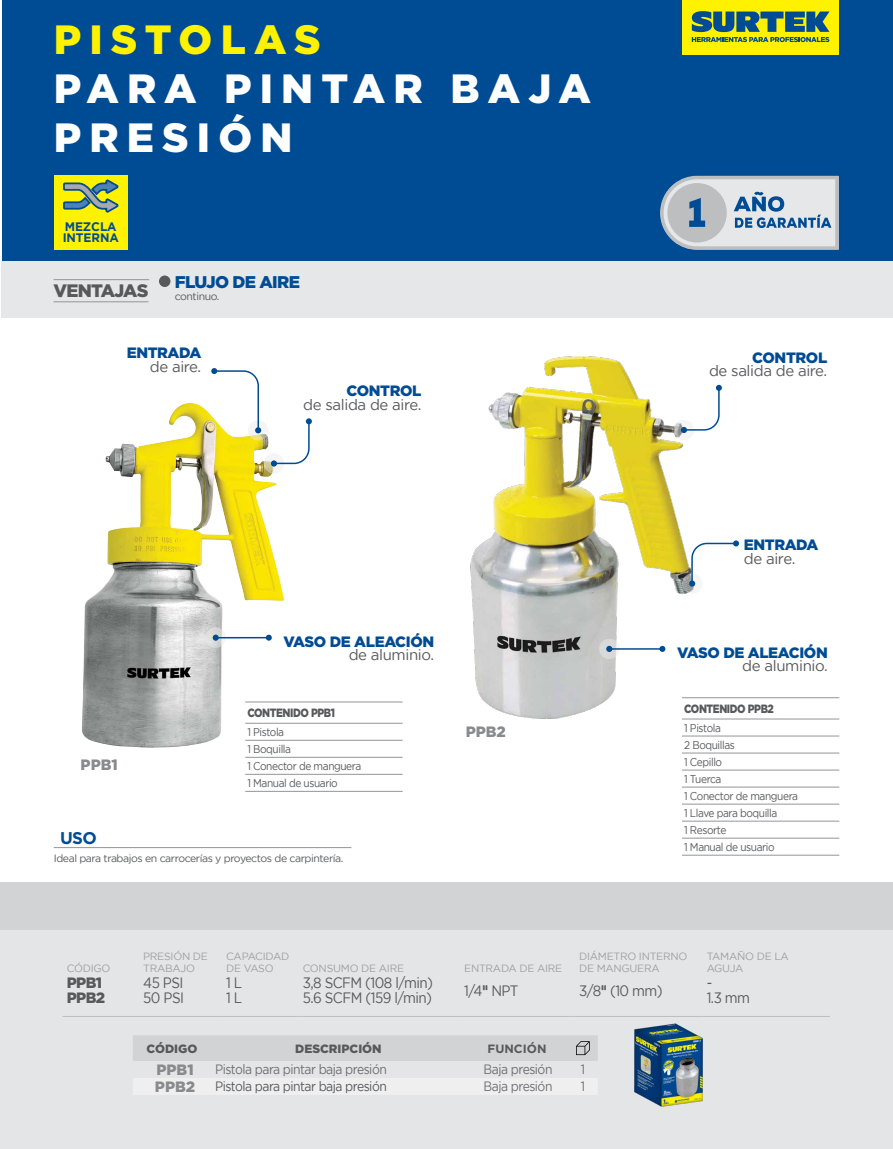
<style>
.page{position:relative;width:893px;height:1149px;background:#fff}
.page>*{position:absolute;margin:0;border:0;box-sizing:border-box;transform-origin:0 0}
.t1{font:900 40.8px/48.9px "Gotham";letter-spacing:.2em;color:#fff}
.t2{font:900 40.8px "Gotham";letter-spacing:.2em;color:#fff200}
.t3{font:900 18px "Gotham";letter-spacing:-.04em;color:#58595b}
.t4{font:900 16.95px "Gotham";letter-spacing:-.04em;color:#004c94}
.t5{font:700 16.95px "Gotham";color:#004c94}
.t6{font:15px/15px "Gotham";letter-spacing:-.025em;color:#58595b;scale:.9 1}
.t7{font:15px "Gotham";letter-spacing:-.025em;color:#58595b}
.t8{font:900 15px "Gotham";letter-spacing:-.025em;color:#004c94}
.t9{font:900 15px "Gotham";color:#888a8d}
.t10{font:900 15px/15px "Gotham";letter-spacing:-.04em;color:#58595b}
.t11{font:13.5px "Gotham";letter-spacing:-.04em;color:#6d6e71;scale:.9 1}
.t12{font:13.5px "Gotham";letter-spacing:-.04em;color:#58595b;scale:.9 1}
.t13{font:700 12.3px/11.2px "Gotham";letter-spacing:-.01em;color:#004c94}
.t14{font:900 12px "Gotham";letter-spacing:-.04em;color:#58595b;scale:.85 1}
.t15{font:900 12px "Gotham";color:#58595b}
.t16{font:700 12px "Gotham";color:#58595b}
.t17{font:900 12px "Gotham";letter-spacing:-.04em;color:#58595b}
.t18{font:11.25px/17px "Gotham";letter-spacing:-.04em;color:#58595b;scale:.9 1}
.t19{font:10.5px/12px "Gotham";letter-spacing:-.025em;color:#9da0a2}
.t20{font:10.5px "Gotham";letter-spacing:-.04em;color:#58595b}
.s1{font-family:"Helvetica Neue LT Pro";font-weight:700;font-stretch:condensed}
</style>
<div class="page">
<div style="left:2px;top:0;width:891px;height:283px;background:#004c94"></div>
<div style="left:682px;top:0;width:157px;height:55px;background:#fff200"></div>
<svg style="left:692px;top:11px;width:137px;height:32px"></svg>
<div style="left:1px;top:262px;width:892px;height:56px;background:#e6e7e8"></div>
<div style="left:0;top:928px;width:893px;height:220px;background:#e4e5e6"></div>
<div style="left:0;top:881px;width:893px;height:48px;background:#d1d3d4"></div>
<img style="left:470px;top:356px;width:233px;height:364px">
<img style="left:82px;top:414px;width:202px;height:333px">
<div style="left:133px;top:1078px;width:464px;height:16px;background:#efeff0"></div>
<div style="left:133px;top:1035px;width:465px;height:25px;background:#d1d3d4"></div>
<hr style="left:54px;top:279px;width:95px;height:1px;background:#939598">
<hr style="left:54px;top:301px;width:94px;height:1px;background:#939598">
<div style="left:159px;top:275px;width:11px;height:12px;background:#58595b;border-radius:50%"></div>
<svg style="left:264px;top:453px;width:20px;height:20px"></svg>
<svg style="left:674px;top:419px;width:20px;height:21px"></svg>
<svg style="left:271px;top:418px;width:41px;height:48px"></svg>
<svg style="left:681px;top:384px;width:41px;height:49px"></svg>
<svg style="left:660px;top:176px;width:179px;height:74px;background:#b8c4cf"></svg>
<img style="left:634px;top:1023px;width:69px;height:84px">
<hr style="left:62px;top:1015px;width:77px;height:1px;background:#bcbec0">
<hr style="left:139px;top:1015px;width:83px;height:1px;background:#bcbec0">
<hr style="left:222px;top:1015px;width:76px;height:1px;background:#bcbec0">
<hr style="left:298px;top:1015px;width:162px;height:1px;background:#bcbec0">
<hr style="left:460px;top:1015px;width:115px;height:1px;background:#bcbec0">
<hr style="left:575px;top:1015px;width:127px;height:1px;background:#bcbec0">
<hr style="left:702px;top:1015px;width:128px;height:1px;background:#bcbec0">
<div style="left:54px;top:176px;width:74px;height:74px;background:#fff200"></div>
<svg style="left:63px;top:179px;width:56px;height:33px"></svg>
<hr style="left:245px;top:739px;width:158px;height:1px;background:#939598">
<hr style="left:245px;top:701px;width:158px;height:1px;background:#939598">
<hr style="left:245px;top:722px;width:158px;height:1px;background:#939598">
<hr style="left:245px;top:756px;width:158px;height:1px;background:#939598">
<hr style="left:245px;top:773px;width:158px;height:1px;background:#939598">
<hr style="left:245px;top:790px;width:158px;height:1px;background:#939598">
<hr style="left:682px;top:752px;width:157px;height:1px;background:#939598">
<hr style="left:682px;top:697px;width:157px;height:1px;background:#939598">
<hr style="left:682px;top:718px;width:157px;height:1px;background:#939598">
<hr style="left:682px;top:735px;width:157px;height:1px;background:#939598">
<hr style="left:682px;top:769px;width:157px;height:1px;background:#939598">
<hr style="left:682px;top:786px;width:157px;height:1px;background:#939598">
<hr style="left:682px;top:803px;width:157px;height:1px;background:#939598">
<hr style="left:682px;top:820px;width:157px;height:1px;background:#939598">
<hr style="left:682px;top:837px;width:157px;height:1px;background:#939598">
<hr style="left:682px;top:854px;width:157px;height:1px;background:#939598">
<hr style="left:54px;top:847px;width:297px;height:1px;background:#939598">
<svg style="left:599px;top:638px;width:20px;height:21px"></svg>
<svg style="left:606px;top:645px;width:6px;height:6px"></svg>
<svg style="left:206px;top:627px;width:20px;height:20px"></svg>
<svg style="left:213px;top:634px;width:6px;height:6px"></svg>
<hr style="left:609px;top:648px;width:53px;height:1px;background:#004c94">
<svg style="left:659px;top:645px;width:6px;height:6px"></svg>
<hr style="left:216px;top:636px;width:53px;height:2px;background:#004c94">
<svg style="left:266px;top:634px;width:6px;height:6px"></svg>
<svg style="left:682px;top:573px;width:20px;height:20px"></svg>
<svg style="left:248px;top:420px;width:20px;height:20px"></svg>
<svg style="left:689px;top:540px;width:50px;height:46px"></svg>
<svg style="left:211px;top:368px;width:50px;height:65px"></svg>
<h1 class="t2" style="left:54px;top:16px;width:269px">PISTOLAS</h1>
<h1 class="t1" style="left:54px;top:63px;width:539px">PARA PINTAR BAJA<br>PRESIÓN</h1>
<p class="t13" style="left:63px;top:220px;width:58px">MEZCLA<br>INTERNA</p>
<h2 class="t3" style="left:54px;top:280px;width:96px">VENTAJAS</h2>
<h3 class="t4" style="left:175px;top:272px;width:127px">FLUJO DE AIRE</h3>
<p class="t20" style="left:175px;top:290px;width:46px">continuo.</p>
<h3 class="t8" style="left:127px;top:344px;width:76px">ENTRADA</h3>
<h3 class="t7" style="left:150px;top:358px;width:53px">de aire.</h3>
<h3 class="t8" style="left:346px;top:382px;width:77px">CONTROL</h3>
<h3 class="t7" style="left:303px;top:396px;width:120px">de salida de aire.</h3>
<h3 class="t8" style="left:752px;top:348px;width:77px">CONTROL</h3>
<h3 class="t7" style="left:709px;top:362px;width:120px">de salida de aire.</h3>
<h3 class="t9" style="left:81px;top:755px;width:39px">PPB1</h3>
<h3 class="t8" style="left:284px;top:632px;width:152px">VASO DE ALEACIÓN</h3>
<h3 class="t7" style="left:349px;top:646px;width:87px">de aluminio.</h3>
<p class="t14" style="left:247px;top:705px;width:105px">CONTENIDO PPB1</p>
<p class="t18" style="left:247px;top:723px;width:128px">1 Pistola<br>1 Boquilla<br>1 Conector de manguera<br>1 Manual de usuario</p>
<h3 class="t5" style="left:60px;top:827px;width:38px">USO</h3>
<p class="t20" style="left:54px;top:852px;width:291px">Ideal para trabajos en carrocerías y proyectos de carpintería.</p>
<h3 class="t9" style="left:466px;top:723px;width:42px">PPB2</h3>
<h3 class="t8" style="left:744px;top:536px;width:76px">ENTRADA</h3>
<h3 class="t7" style="left:744px;top:550px;width:53px">de aire.</h3>
<h3 class="t8" style="left:677px;top:643px;width:152px">VASO DE ALEACIÓN</h3>
<h3 class="t7" style="left:742px;top:657px;width:87px">de aluminio.</h3>
<p class="t14" style="left:684px;top:701px;width:107px">CONTENIDO PPB2</p>
<p class="t18" style="left:684px;top:718px;width:128px">1 Pistola<br>2 Boquillas<br>1 Cepillo<br>1 Tuerca<br>1 Conector de manguera<br>1 Llave para boquilla<br>1 Resorte<br>1 Manual de usuario</p>
<p class="t19" style="left:67px;top:962px;width:45px">CÓDIGO</p>
<p class="t19" style="left:143px;top:950px;width:66px">PRESIÓN DE<br>TRABAJO</p>
<p class="t19" style="left:226px;top:950px;width:65px">CAPACIDAD<br>DE VASO</p>
<p class="t19" style="left:303px;top:962px;width:103px">CONSUMO DE AIRE</p>
<p class="t19" style="left:464px;top:962px;width:99px">ENTRADA DE AIRE</p>
<p class="t19" style="left:579px;top:950px;width:110px">DIÁMETRO INTERNO<br>DE MANGUERA</p>
<p class="t19" style="left:707px;top:950px;width:84px">TAMAÑO DE LA<br>AGUJA</p>
<h3 class="t10" style="left:67px;top:974px;width:40px">PPB1<br>PPB2</h3>
<h3 class="t6" style="left:143px;top:974px;width:47px">45 PSI<br>50 PSI</h3>
<h3 class="t6" style="left:226px;top:974px;width:19px">1 L<br>1 L</h3>
<h3 class="t6" style="left:303px;top:974px;width:146px">3,8 SCFM (108 l/min)<br>5.6 SCFM (159 l/min)</h3>
<h3 class="t6" style="left:464px;top:982px;width:62px">1/4<span class="s1">"</span> NPT</h3>
<h3 class="t6" style="left:579px;top:982px;width:94px">3/8<span class="s1">"</span> (10 mm)</h3>
<h3 class="t6" style="left:707px;top:974px;width:50px">-<br>1.3 mm</h3>
<p class="t17" style="left:146px;top:1040px;width:53px">CÓDIGO</p>
<p class="t15" style="left:295px;top:1040px;width:88px">DESCRIPCIÓN</p>
<p class="t16" style="left:487px;top:1040px;width:60px">FUNCIÓN</p>
<h3 class="t9" style="left:156px;top:1060px;width:39px">PPB1</h3>
<p class="t11" style="left:215px;top:1061px;width:192px">Pistola para pintar baja presión</p>
<p class="t11" style="left:484px;top:1061px;width:78px">Baja presión</p>
<p class="t11" style="left:581px;top:1061px;width:6px">1</p>
<h3 class="t9" style="left:155px;top:1077px;width:42px">PPB2</h3>
<p class="t12" style="left:215px;top:1078px;width:192px">Pistola para pintar baja presión</p>
<p class="t11" style="left:484px;top:1078px;width:78px">Baja presión</p>
<p class="t11" style="left:581px;top:1078px;width:6px">1</p>
</div>
